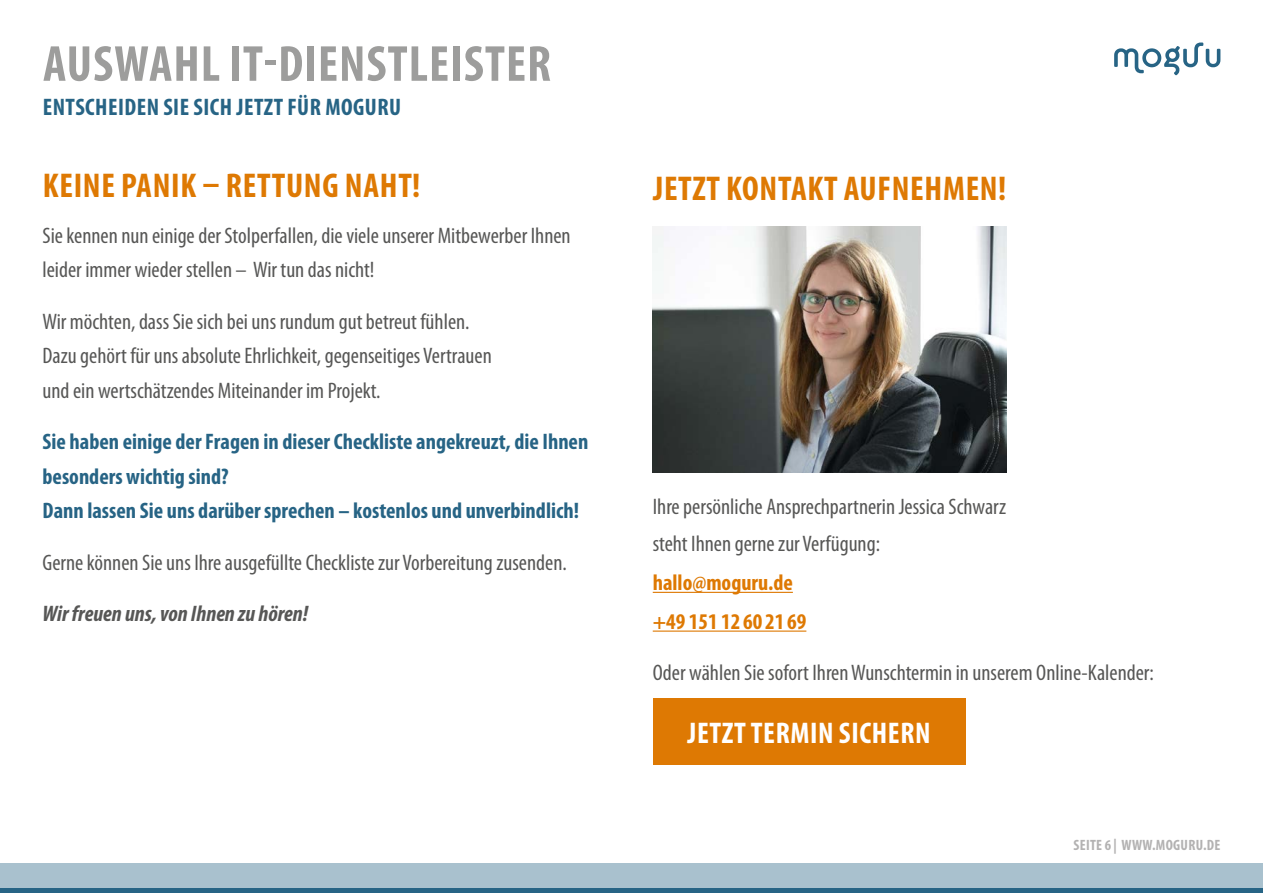
<style>
.page{position:relative;width:1263px;height:893px;background:#fff}
.page>*{position:absolute;margin:0;border:0;box-sizing:border-box;transform-origin:0 0}
.t1{font:700 condensed 51px "Myriad Pro";letter-spacing:.02em;color:#9d9d9c}
.t2{font:700 condensed 34.5px "Myriad Pro";letter-spacing:.02em;color:#de7903}
.t3{font:700 condensed 30px "Myriad Pro";letter-spacing:.02em;color:#fff}
.t4{font:700 condensed 24px "Myriad Pro";letter-spacing:.02em;color:#276485}
.t5{font:condensed 22.5px/34.5px "Myriad Pro";color:#575756}
.t6{font:700 condensed 22.5px/34.5px "Myriad Pro";color:#276485}
.t7{font:italic 700 condensed 22.5px "Myriad Pro";color:#575756}
.t8{font:700 condensed 22.5px/38.7px "Myriad Pro";color:#de7903}
.t9{font:700 condensed 15px "Myriad Pro";letter-spacing:.02em;color:#b3b2b2}
</style>
<div class="page">
<svg style="left:1114px;top:43px;width:106px;height:32px"></svg>
<hr style="left:0;top:889px;width:1263px;height:4px;background:#276485">
<div style="left:0;top:863px;width:1263px;height:26px;background:#a9c1ce"></div>
<img style="left:653px;top:226px;width:353px;height:246px">
<hr style="left:653px;top:592px;width:140px;height:1px;background:#de7903">
<hr style="left:653px;top:630px;width:153px;height:2px;background:#de7903">
<div style="left:653px;top:698px;width:312px;height:67px;background:#de7903"></div>
<h1 class="t1" style="left:43px;top:32px;width:509px">AUSWAHL IT-DIENSTLEISTER</h1>
<p class="t4" style="left:43px;top:92px;width:360px">ENTSCHEIDEN SIE SICH JETZT FÜR MOGURU</p>
<h2 class="t2" style="left:43px;top:164px;width:379px">KEINE PANIK – RETTUNG NAHT!</h2>
<h2 class="t2" style="left:653px;top:167px;width:355px">JETZT KONTAKT AUFNEHMEN!</h2>
<p class="t5" style="left:43px;top:218px;width:530px">Sie kennen nun einige der Stolperfallen, die viele unserer Mitbewerber Ihnen leider immer wieder stellen – Wir tun das nicht!</p>
<p class="t5" style="left:43px;top:304px;width:451px">Wir möchten, dass Sie sich bei uns rundum gut betreut fühlen.<br>Dazu gehört für uns absolute Ehrlichkeit, gegenseitiges Vertrauen und ein wertschätzendes Miteinander im Projekt.</p>
<p class="t6" style="left:43px;top:424px;width:547px">Sie haben einige der Fragen in dieser Checkliste angekreuzt, die Ihnen besonders wichtig sind?<br>Dann lassen Sie uns darüber sprechen – kostenlos und unverbindlich!</p>
<p class="t5" style="left:43px;top:545px;width:526px">Gerne können Sie uns Ihre ausgefüllte Checkliste zur Vorbereitung zusenden.</p>
<p class="t7" style="left:43px;top:600px;width:267px">Wir freuen uns, von Ihnen zu hören!</p>
<p class="t5" style="left:653px;top:487px;width:355px;line-height:37.5px">Ihre persönliche Ansprechpartnerin Jessica Schwarz steht Ihnen gerne zur Verfügung:</p>
<p class="t8" style="left:653px;top:563px;width:155px">hallo@moguru.de +49 151 12 60 21 69</p>
<p class="t5" style="left:653px;top:655px;width:503px">Oder wählen Sie sofort Ihren Wunschtermin in unserem Online-Kalender:</p>
<h3 class="t3" style="left:687px;top:714px;width:244px">JETZT TERMIN SICHERN</h3>
<p class="t9" style="left:1074px;top:836px;width:148px">SEITE 6 | WWW.MOGURU.DE</p>
</div>
